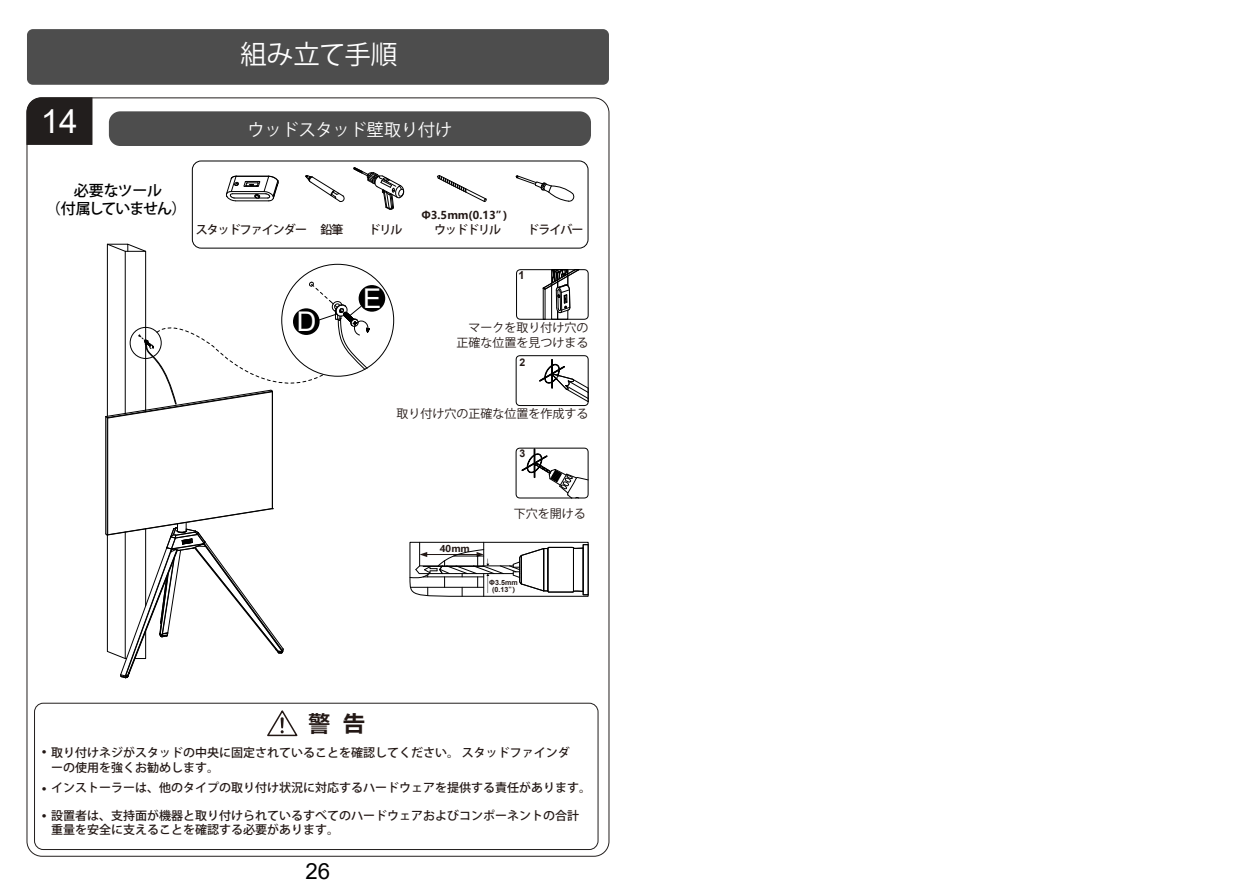
<style>
.page{position:relative;width:1260px;height:891px;background:#fff}
.page>*{position:absolute;margin:0;border:0;box-sizing:border-box;transform-origin:0 0}
.t1{font:33px "Arial";color:#fff}
.t2{font:27px "Arial";color:#fff}
.t3{font:26.4px "Koz Go Pr 6 N";color:#fff}
.t4{font:22.2px "Arial";color:#000}
.t5{font:700 21.6px "Microsoft Ya Hei";color:#231815}
.t6{font:17.1px "Koz Go Pr 6 N";color:#fff}
.t7{font:500 15px/18px "Koz Go Pr 6 N";letter-spacing:-.06em;color:#000;text-align:center}
.t8{font:700 12.6px "Microsoft Ya Hei";color:#231815}
.t9{font:500 12px/14.4px "Koz Go Pr 6 N";color:#231815}
.t10{font:12px/14.4px "Koz Go Pr 6 N";color:#231815;text-align:right}
.t11{font:500 12px "Koz Go Pr 6 N";letter-spacing:-.08em;color:#231815}
.t12{font:700 11.1px "Arial";color:#231815}
.t13{font:700 10.8px "Microsoft Ya Hei";color:#231815}
.t14{font:700 10.5px "Arial";color:#231815}
.t15{font:700 9.3px "Microsoft Ya Hei";color:#231815}
.t16{font:700 7.2px "Arial";color:#231815}
.s1{font-family:"Microsoft Ya Hei";font-size:6.9px}
.s2{font-family:"Microsoft Ya Hei";font-weight:700;font-size:12.6px}
</style>
<div class="page">
<div style="left:27px;top:29px;width:582px;height:56px;background:#4d4d4d;border-radius:6px"></div>
<svg style="left:26px;top:97px;width:67px;height:48px;background:#282423"></svg>
<div style="left:34px;top:703px;width:564px;height:147px;border:1px solid #221e1d;border-radius:9px"></div>
<div style="left:109px;top:111px;width:482px;height:35px;background:#4d4d4d;border-radius:11px"></div>
<svg style="left:305px;top:175px;width:40px;height:27px"></svg>
<svg style="left:516px;top:175px;width:58px;height:27px"></svg>
<svg style="left:226px;top:176px;width:53px;height:25px"></svg>
<svg style="left:437px;top:175px;width:50px;height:27px"></svg>
<svg style="left:353px;top:167px;width:52px;height:43px"></svg>
<div style="left:192px;top:161px;width:396px;height:87px;border:1px solid #000;border-radius:9px"></div>
<svg style="left:410px;top:542px;width:179px;height:55px"></svg>
<svg style="left:516px;top:355px;width:73px;height:51px"></svg>
<svg style="left:516px;top:448px;width:73px;height:51px"></svg>
<svg style="left:516px;top:269px;width:73px;height:51px"></svg>
<div style="left:359px;top:285px;width:26px;height:27px;background:#000;border-radius:50%"></div>
<hr style="left:105px;top:417px;width:1px;height:117px;background:#000">
<hr style="left:107px;top:418px;width:1px;height:117px;background:#000">
<hr style="left:272px;top:391px;width:1px;height:118px;background:#000">
<svg style="left:105px;top:244px;width:265px;height:175px"></svg>
<svg style="left:105px;top:508px;width:179px;height:170px"></svg>
<div style="left:130px;top:327px;width:31px;height:32px;border:1px solid #000;border-radius:50%"></div>
<svg style="left:267px;top:710px;width:31px;height:27px"></svg>
<h1 class="t1" style="left:41px;top:98px;width:39px">14</h1>
<p class="t7" style="left:46px;top:182px;width:142px">必要なツール<br>（付属していません）</p>
<h3 class="t3" style="left:241px;top:40px;width:158px">組み立て手順</h3>
<h3 class="t6" style="left:248px;top:120px;width:206px">ウッドスタッド壁取り付け</h3>
<p class="t13" style="left:421px;top:207px;width:87px">Φ3.5mm(0.13”)</p>
<p class="t11" style="left:196px;top:223px;width:149px">スタッドファインダー 鉛筆</p>
<p class="t9" style="left:369px;top:223px;width:36px">ドリル</p>
<p class="t9" style="left:434px;top:223px;width:69px">ウッドドリル</p>
<p class="t9" style="left:527px;top:223px;width:58px">ドライバー</p>
<h2 class="t2" style="left:297px;top:303px;width:21px">D</h2>
<h2 class="t2" style="left:363px;top:280px;width:20px">E</h2>
<p class="t12" style="left:518px;top:267px;width:8px">1</p>
<p class="t10" style="left:456px;top:321px;width:133px">マークを取り付け穴の正確な位置を見つけまる</p>
<p class="t14" style="left:519px;top:355px;width:7px">2</p>
<p class="t10" style="left:396px;top:407px;width:193px">取り付け穴の正確な位置を作成する</p>
<p class="t14" style="left:519px;top:446px;width:7px">3</p>
<p class="t15" style="left:440px;top:542px;width:32px">40mm</p>
<p class="t10" style="left:514px;top:506px;width:73px">下穴を開ける</p>
<p class="t16" style="left:489px;top:578px;width:30px">Φ3.5mm</p>
<p class="t16" style="left:492px;top:585px;width:28px">(0.13<span class="s1">"）</span></p>
<h3 class="t5" style="left:309px;top:709px;width:58px">警 告</h3>
<p class="t9" style="left:51px;top:746px;width:520px;text-indent:-10px"><span class="s2">·</span> 取り付けネジがスタッドの中央に固定されていることを確認してください。 スタッドファインダーの使用を強くお勧めします。</p>
<p class="t9" style="left:51px;top:781px;width:541px">インストーラーは、他のタイプの取り付け状況に対応するハードウェアを提供する責任があります。</p>
<p class="t9" style="left:51px;top:808px;width:529px;text-indent:-10px"><span class="s2">·</span> 設置者は、支持面が機器と取り付けられているすべてのハードウェアおよびコンポーネントの合計重量を安全に支えることを確認する必要があります。</p>
<p class="t8" style="left:41px;top:780px;width:7px">·</p>
<h3 class="t4" style="left:306px;top:856px;width:26px">26</h3>
</div>
